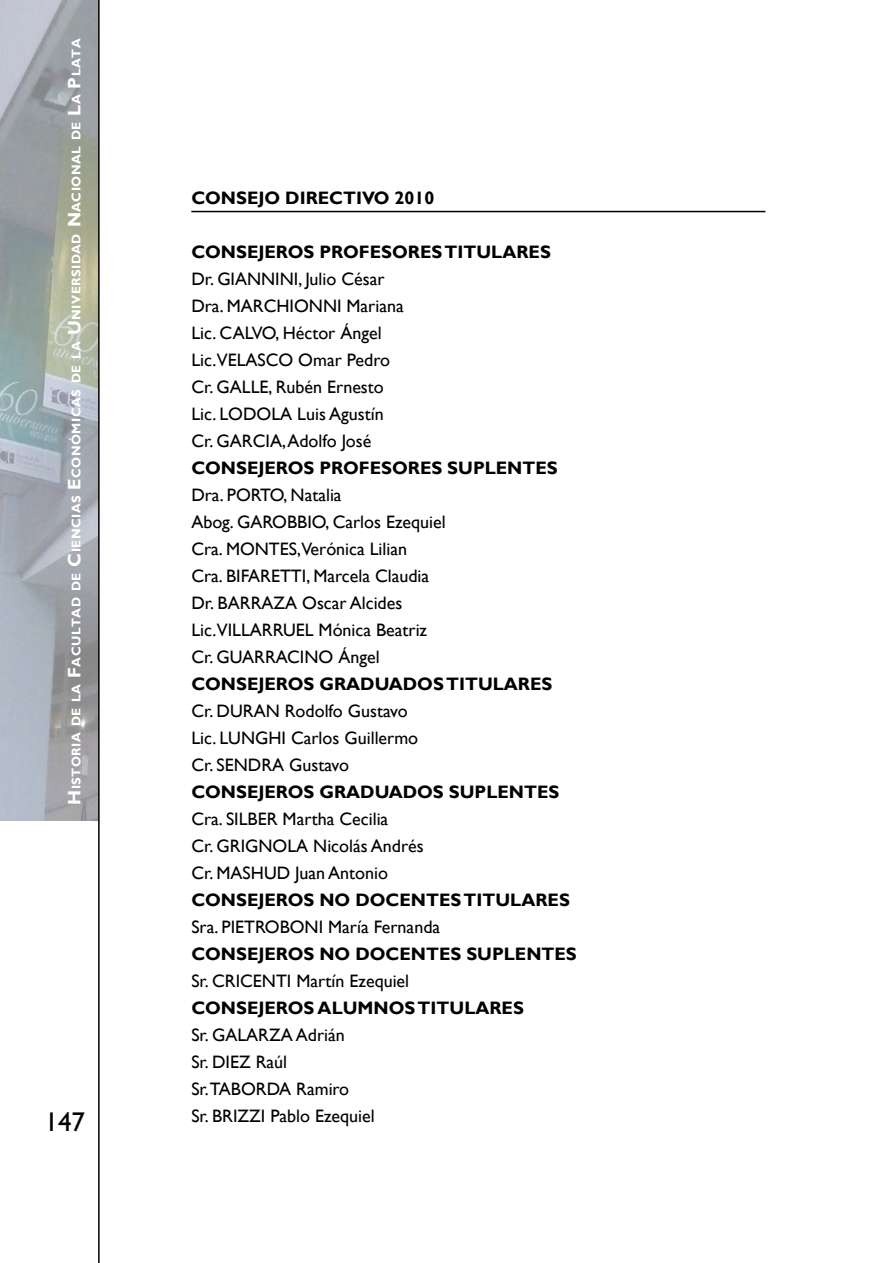
<style>
.page{position:relative;width:893px;height:1263px;background:#fff}
.page>*{position:absolute;margin:0;border:0;box-sizing:border-box;transform-origin:0 0}
.t1{font:27px "Gill Sans";color:#000}
.t2{font:18px/27px "Gill Sans";color:#000}
.t3{font:700 18px "Gill Sans";color:#000}
.t4{font:700 12.6px "Gill Sans";letter-spacing:.035em;color:#fff}
.s1{font-size:18px}
</style>
<div class="page">
<img style="left:0;top:0;width:98px;height:821px">
<hr style="left:98px;top:0;width:2px;height:1263px;background:#000">
<hr style="left:191px;top:211px;width:574px;height:1px;background:#000">
<p class="t4" style="left:69px;top:805px;width:768px;rotate:-90deg"><span class="s1">H</span>istoria de la <span class="s1">F</span>acultad de <span class="s1">C</span>iencias <span class="s1">E</span>conómicas de la <span class="s1">U</span> niversidad <span class="s1">N</span>acional de <span class="s1">L</span>a <span class="s1">P</span>lata</p>
<h1 class="t1" style="left:45px;top:1106px;width:42px">147</h1>
<p class="t3" style="left:191px;top:187px;width:15px">CONSE</p>
<p class="t3" style="left:258px;top:187px;width:40px">JO DIRECTIVO</p>
<p class="t3" style="left:395px;top:187px;width:41px">2010</p>
<p class="t3" style="left:191px;top:241px;width:15px">CONSE</p>
<p class="t3" style="left:258px;top:241px;width:19px">JEROS</p>
<p class="t3" style="left:319px;top:241px;width:64px">PROFESORES</p>
<p class="t3" style="left:445px;top:241px;width:13px">TITULARES</p>
<p class="t2" style="left:191px;top:266px;width:214px">Dr. GIANNINI, Julio César<br>Dra. MARCHIONNI Mariana<br>Lic. CALVO, Héctor Ángel<br>Lic.VELASCO Omar Pedro<br>Cr. GALLE, Rubén Ernesto<br>Lic. LODOLA Luis Agustín<br>Cr. GARCIA, Adolfo José</p>
<p class="t3" style="left:191px;top:457px;width:15px">CONSE</p>
<p class="t3" style="left:258px;top:457px;width:19px">JEROS</p>
<p class="t3" style="left:319px;top:457px;width:64px">PROFESORES</p>
<p class="t3" style="left:447px;top:457px;width:51px">SUPLENTES</p>
<p class="t2" style="left:191px;top:482px;width:256px">Dra. PORTO, Natalia<br>Abog. GAROBBIO, Carlos Ezequiel<br>Cra. MONTES,Verónica Lilian<br>Cra. BIFARETTI, Marcela Claudia<br>Dr. BARRAZA Oscar Alcides<br>Lic.VILLARRUEL Mónica Beatriz<br>Cr. GUARRACINO Ángel</p>
<p class="t3" style="left:191px;top:673px;width:15px">CONSE</p>
<p class="t3" style="left:258px;top:673px;width:19px">JEROS</p>
<p class="t3" style="left:319px;top:673px;width:30px">GRADUADOS</p>
<p class="t3" style="left:446px;top:673px;width:13px">TITULARES</p>
<p class="t2" style="left:191px;top:698px;width:228px">Cr. DURAN Rodolfo Gustavo<br>Lic. LUNGHI Carlos Guillermo<br>Cr. SENDRA Gustavo</p>
<p class="t3" style="left:191px;top:781px;width:15px">CONSE</p>
<p class="t3" style="left:258px;top:781px;width:19px">JEROS</p>
<p class="t3" style="left:319px;top:781px;width:30px">GRADUADOS</p>
<p class="t3" style="left:449px;top:781px;width:51px">SUPLENTES</p>
<p class="t2" style="left:191px;top:806px;width:234px">Cra. SILBER Martha Cecilia<br>Cr. GRIGNOLA Nicolás Andrés<br>Cr. MASHUD Juan Antonio</p>
<p class="t3" style="left:191px;top:889px;width:15px">CONSE</p>
<p class="t3" style="left:258px;top:889px;width:19px">JEROS</p>
<p class="t3" style="left:319px;top:889px;width:50px">NO DOCENTES</p>
<p class="t3" style="left:464px;top:889px;width:13px">TITULARES</p>
<p class="t2" style="left:191px;top:914px;width:250px">Sra. PIETROBONI María Fernanda</p>
<p class="t3" style="left:191px;top:943px;width:15px">CONSE</p>
<p class="t3" style="left:258px;top:943px;width:19px">JEROS</p>
<p class="t3" style="left:319px;top:943px;width:50px">NO DOCENTES</p>
<p class="t3" style="left:466px;top:943px;width:51px">SUPLENTES</p>
<p class="t2" style="left:191px;top:968px;width:219px">Sr. CRICENTI Martín Ezequiel</p>
<p class="t3" style="left:191px;top:997px;width:15px">CONSE</p>
<p class="t3" style="left:258px;top:997px;width:19px">JEROS</p>
<p class="t3" style="left:318px;top:997px;width:15px">ALUMNOS</p>
<p class="t3" style="left:418px;top:997px;width:13px">TITULARES</p>
<p class="t2" style="left:191px;top:1022px;width:185px">Sr. GALARZA Adrián<br>Sr. DIEZ Raúl<br>Sr.TABORDA Ramiro<br>Sr. BRIZZI Pablo Ezequiel</p>
</div>
